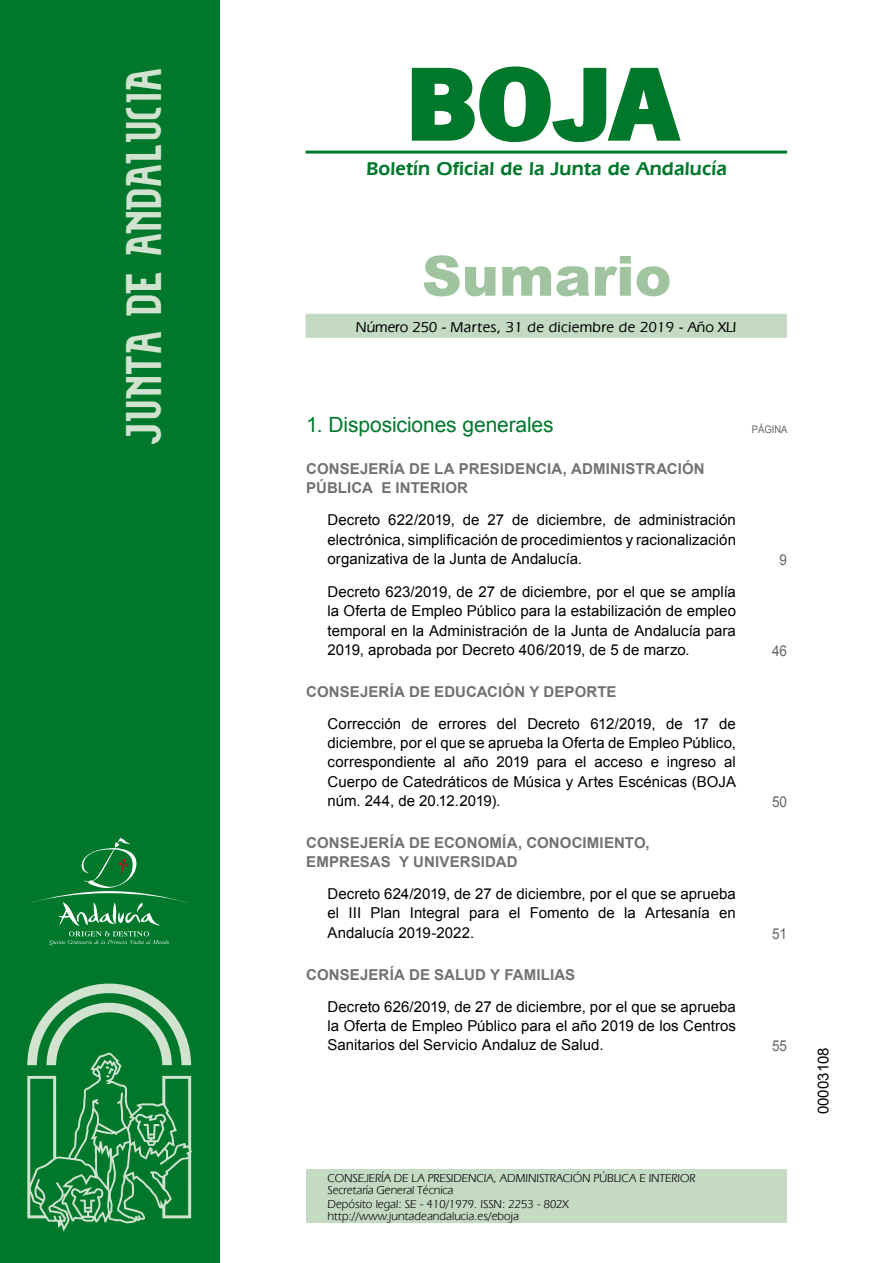
<style>
.page{position:relative;width:893px;height:1263px;background:#fff}
.page>*{position:absolute;margin:0;border:0;box-sizing:border-box;transform-origin:0 0}
.t1{font:700 105px "News Got T";color:#00782c;scale:1.14 1}
.t2{font:900 55.5px "Arial";color:#a0c4a0}
.t3{font:27px "Alfabeto Andaluz Nuevo";color:#d1e2cf}
.t4{font:21px "Arial";letter-spacing:-.005em;color:#00782c}
.t5{font:600 19.5px "Eras IT Cby BT";letter-spacing:.01em;color:#00782c}
.t6{font:15px/19.4px "Arial";color:#000;text-align:justify}
.t7{font:700 15px/19.2px "Arial";letter-spacing:.01em;color:#707173}
.t8{font:500 15px "Eras IT Cby BT";letter-spacing:.025em;color:#000}
.t9{font:15px "Arial";color:#646567;scale:.9 1}
.t10{font:12px/12px "Eras IT Cby BT";letter-spacing:-.01em;color:#000}
.t11{font:10.5px "Arial";color:#646567;scale:.9 1}
</style>
<div class="page">
<hr style="left:305px;top:151px;width:482px;height:3px;background:#00782c">
<div style="left:305px;top:314px;width:482px;height:24px;background:#c5dac3"></div>
<div style="left:0;top:0;width:219px;height:1263px;background:#00782c"></div>
<svg style="left:27px;top:984px;width:165px;height:248px"></svg>
<svg style="left:411px;top:66px;width:270px;height:77px"></svg>
<div style="left:306px;top:1169px;width:481px;height:54px;background:#c5dac3"></div>
<svg style="left:30px;top:837px;width:158px;height:108px"></svg>
<h3 class="t3" style="left:136px;top:446px;width:379px;rotate:-90deg">JUNTA DE ANDALUCIA</h3>
<h1 class="t1" style="left:405px;top:42px;width:240px">BOJA</h1>
<h3 class="t5" style="left:366px;top:157px;width:362px">Boletín Oficial de la Junta de Andalucía</h3>
<h2 class="t2" style="left:422px;top:236px;width:251px">Sumario</h2>
<p class="t8" style="left:356px;top:317px;width:382px">Número 250 - Martes, 31 de diciembre de 2019 - Año XLI</p>
<h3 class="t4" style="left:306px;top:411px;width:249px">1. Disposiciones generales</h3>
<p class="t11" style="left:751px;top:423px;width:41px">PÁGINA</p>
<p class="t7" style="left:306px;top:460px;width:400px">CONSEJERÍA DE LA PRESIDENCIA, ADMINISTRACIÓN<br>PÚBLICA E INTERIOR</p>
<p class="t6" style="left:327px;top:511px;width:410px">Decreto 622/2019, de 27 de diciembre, de administración electrónica, simplificación de procedimientos y racionalización organizativa de la Junta de Andalucía.</p>
<p class="t9" style="left:779px;top:550px;width:10px">9</p>
<p class="t6" style="left:327px;top:582px;width:410px">Decreto 623/2019, de 27 de diciembre, por el que se amplía la Oferta de Empleo Público para la estabilización de empleo temporal en la Administración de la Junta de Andalucía para 2019, aprobada por Decreto 406/2019, de 5 de marzo.</p>
<p class="t7" style="left:306px;top:683px;width:312px">CONSEJERÍA DE EDUCACIÓN Y DEPORTE</p>
<p class="t6" style="left:327px;top:714px;width:410px">Corrección de errores del Decreto 612/2019, de 17 de diciembre, por el que se aprueba la Oferta de Empleo Público, correspondiente al año 2019 para el acceso e ingreso al Cuerpo de Catedráticos de Música y Artes Escénicas (BOJA núm. 244, de 20.12.2019).</p>
<p class="t7" style="left:306px;top:833px;width:345px">CONSEJERÍA DE ECONOMÍA, CONOCIMIENTO,<br>EMPRESAS Y UNIVERSIDAD</p>
<p class="t6" style="left:327px;top:884px;width:410px">Decreto 624/2019, de 27 de diciembre, por el que se aprueba el III Plan Integral para el Fomento de la Artesanía en Andalucía 2019-2022.</p>
<p class="t7" style="left:306px;top:965px;width:270px">CONSEJERÍA DE SALUD Y FAMILIAS</p>
<p class="t6" style="left:327px;top:997px;width:410px">Decreto 626/2019, de 27 de diciembre, por el que se aprueba la Oferta de Empleo Público para el año 2019 de los Centros Sanitarios del Servicio Andaluz de Salud.</p>
<p class="t9" style="left:772px;top:641px;width:18px">46</p>
<p class="t9" style="left:772px;top:792px;width:18px">50</p>
<p class="t9" style="left:772px;top:924px;width:18px">51</p>
<p class="t9" style="left:772px;top:1036px;width:18px">55</p>
<p class="t10" style="left:327px;top:1171px;width:369px">CONSEJERÍA DE LA PRESIDENCIA, ADMINISTRACIÓN PÚBLICA E INTERIOR<br>Secretaría General Técnica</p>
<p class="t10" style="left:327px;top:1198px;width:243px">Depósito legal: SE - 410/1979. ISSN: 2253 - 802X http://www.juntadeandalucia.es/eboja</p>
<p class="t6" style="left:813px;top:1114px;width:68px;rotate:-90deg">00003108</p>
</div>
